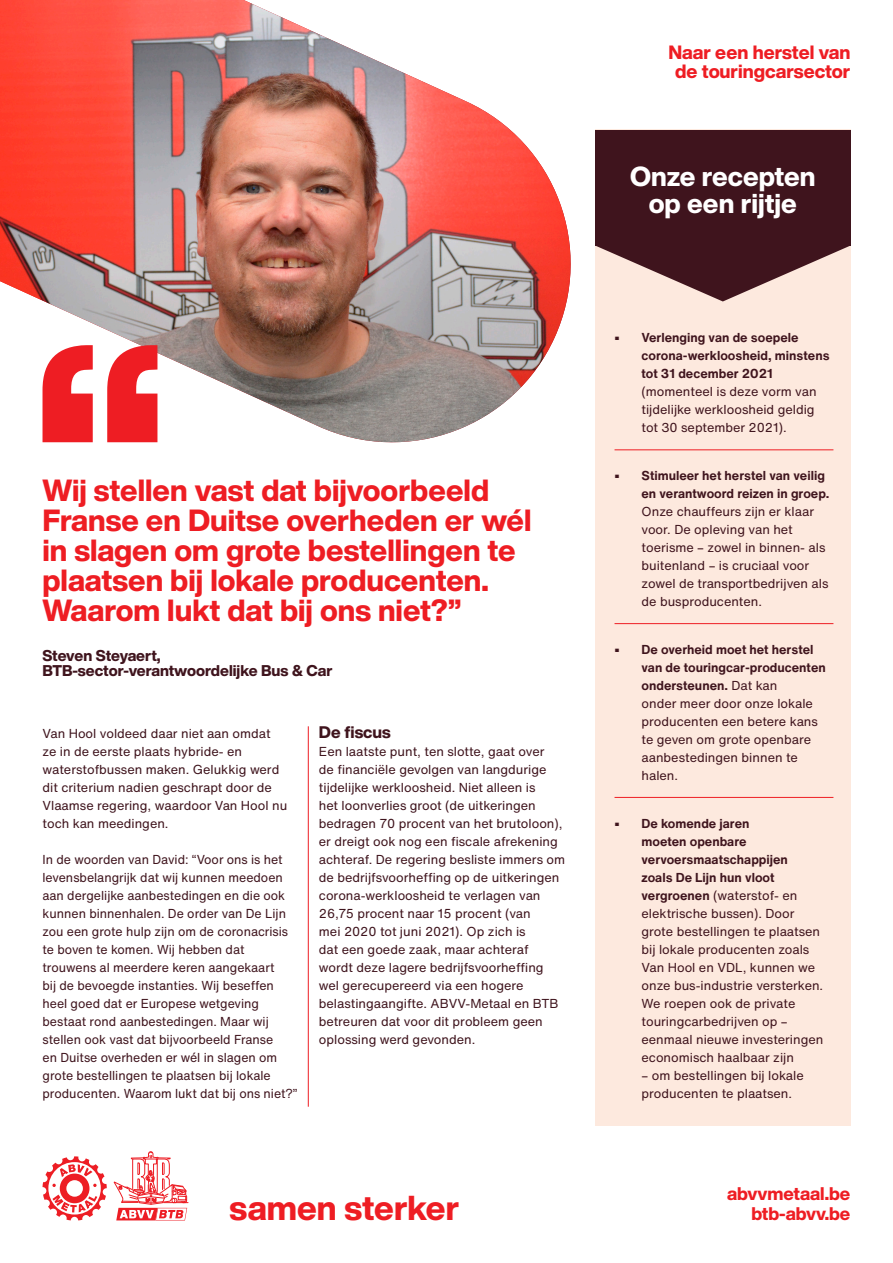
<style>
.page{position:relative;width:893px;height:1263px;background:#fff}
.page>*{position:absolute;margin:0;border:0;box-sizing:border-box;transform-origin:0 0}
.t1{font:800 34.05px "Helvetica Now Display";color:#ee1d23}
.hoofdtitel{font:800 30.15px/30.2px "Helvetica Now Display";color:#ee1d23}
.t2{font:800 27px "Helvetica Now Display";color:#fff}
.hoofdtitel-2{font:800 18.9px/18.9px "Helvetica Now Display";color:#ee1d23;text-align:center}
.t3{font:800 18px "Helvetica Now Display";color:#ee1d23}
.tussentitel{font:800 16.5px "Helvetica Now Display";color:#3f141d}
.hoofdtitel-3{font:800 15.3px/15.3px "Helvetica Now Display";color:#3f141d}
.bodycopy{font:12.75px/18px "Helvetica Now Text";color:#3f141d}
.s1{font-weight:700}
</style>
<div class="page">
<svg style="left:114px;top:1151px;width:74px;height:69px"></svg>
<svg style="left:43px;top:1156px;width:64px;height:64px"></svg>
<img style="left:0;top:0;width:571px;height:443px">
<svg style="left:43px;top:345px;width:114px;height:97px"></svg>
<div style="left:595px;top:130px;width:255px;height:996px;background:#fde9de"></div>
<hr style="left:308px;top:726px;width:1px;height:381px;background:#ee1d23">
<div style="left:595px;top:130px;width:255px;height:116px;background:#3f141d"></div>
<hr style="left:614px;top:449px;width:219px;height:1px;background:#ee1d23">
<hr style="left:614px;top:623px;width:219px;height:1px;background:#ee1d23">
<hr style="left:614px;top:797px;width:219px;height:1px;background:#ee1d23">
<svg style="left:596px;top:246px;width:254px;height:55px"></svg>
<p class="hoofdtitel" style="left:43px;top:475px;width:490px">Wij stellen vast dat bijvoorbeeld Franse en Duitse overheden er wél in slagen om grote bestellingen te plaatsen bij lokale producenten.<br>Waarom lukt dat bij ons niet?”</p>
<p class="hoofdtitel-3" style="left:43px;top:647px;width:292px">Steven Steyaert,<br>BTB-sector-verantwoordelijke Bus &amp; Car</p>
<p class="bodycopy" style="left:43px;top:724px;width:246px">Van Hool voldeed daar niet aan omdat ze in de eerste plaats hybride- en waterstofbussen maken. Gelukkig werd dit criterium nadien geschrapt door de Vlaamse regering, waardoor Van Hool nu toch kan meedingen.</p>
<p class="bodycopy" style="left:43px;top:850px;width:257px">In de woorden van David: “Voor ons is het levensbelangrijk dat wij kunnen meedoen aan dergelijke aanbestedingen en die ook kunnen binnenhalen. De order van De Lijn zou een grote hulp zijn om de coronacrisis te boven te komen. Wij hebben dat trouwens al meerdere keren aangekaart<br>bij de bevoegde instanties. Wij beseffen heel goed dat er Europese wetgeving bestaat rond aanbestedingen. Maar wij stellen ook vast dat bijvoorbeeld Franse<br>en Duitse overheden er wél in slagen om grote bestellingen te plaatsen bij lokale producenten. Waarom lukt dat bij ons niet?”</p>
<p class="tussentitel" style="left:319px;top:721px;width:73px">De fiscus</p>
<p class="bodycopy" style="left:319px;top:742px;width:248px">Een laatste punt, ten slotte, gaat over<br>de financiële gevolgen van langdurige tijdelijke werkloosheid. Niet alleen is<br>het loonverlies groot (de uitkeringen bedragen 70 procent van het brutoloon), er dreigt ook nog een fiscale afrekening achteraf. De regering besliste immers om de bedrijfsvoorheffing op de uitkeringen corona-werkloosheid te verlagen van 26,75 procent naar 15 procent (van<br>mei 2020 tot juni 2021). Op zich is<br>dat een goede zaak, maar achteraf wordt deze lagere bedrijfsvoorheffing wel gerecupereerd via een hogere belastingaangifte. ABVV-Metaal en BTB betreuren dat voor dit probleem geen oplossing werd gevonden.</p>
<p class="t1" style="left:230px;top:1185px;width:231px">samen sterker</p>
<p class="hoofdtitel-2" style="left:668px;top:43px;width:183px">Naar een herstel van de touringcarsector</p>
<p class="t2" style="left:630px;top:158px;width:187px">Onze recepten</p>
<p class="t2" style="left:649px;top:185px;width:150px">op een rijtje</p>
<p class="bodycopy" style="left:641px;top:329px;width:190px;text-indent:-27px"><span class="s1">• Verlenging van de soepele corona-werkloosheid, minstens tot 31 december 2021 </span>(momenteel is deze vorm van tijdelijke werkloosheid geldig tot 30 september 2021).</p>
<p class="bodycopy" style="left:641px;top:466px;width:190px;text-indent:-27px"><span class="s1">• Stimuleer het herstel van veilig en verantwoord reizen in groep.<br></span>Onze chauffeurs zijn er klaar voor. De opleving van het toerisme – zowel in binnen- als buitenland – is cruciaal voor zowel de transportbedrijven als de busproducenten.</p>
<p class="bodycopy" style="left:641px;top:640px;width:186px;text-indent:-27px"><span class="s1">• De overheid moet het herstel van de touringcar-producenten ondersteunen.</span> Dat kan<br>onder meer door onze lokale producenten een betere kans te geven om grote openbare aanbestedingen binnen te halen.</p>
<p class="bodycopy" style="left:641px;top:814px;width:183px;text-indent:-27px"><span class="s1">• De komende jaren<br>moeten openbare vervoersmaatschappijen<br>zoals De Lijn hun vloot vergroenen</span> (waterstof- en elektrische bussen). Door grote bestellingen te plaatsen bij lokale producenten zoals<br>Van Hool en VDL, kunnen we onze bus-industrie versterken.<br>We roepen ook de private touringcarbedrijven op – eenmaal nieuwe investeringen economisch haalbaar zijn</p>
<p class="bodycopy" style="left:641px;top:1066px;width:164px">– om bestellingen bij lokale producenten te plaatsen.</p>
<p class="t3" style="left:727px;top:1181px;width:125px">abvvmetaal.be</p>
<p class="t3" style="left:751px;top:1201px;width:101px">btb-abvv.be</p>
</div>
